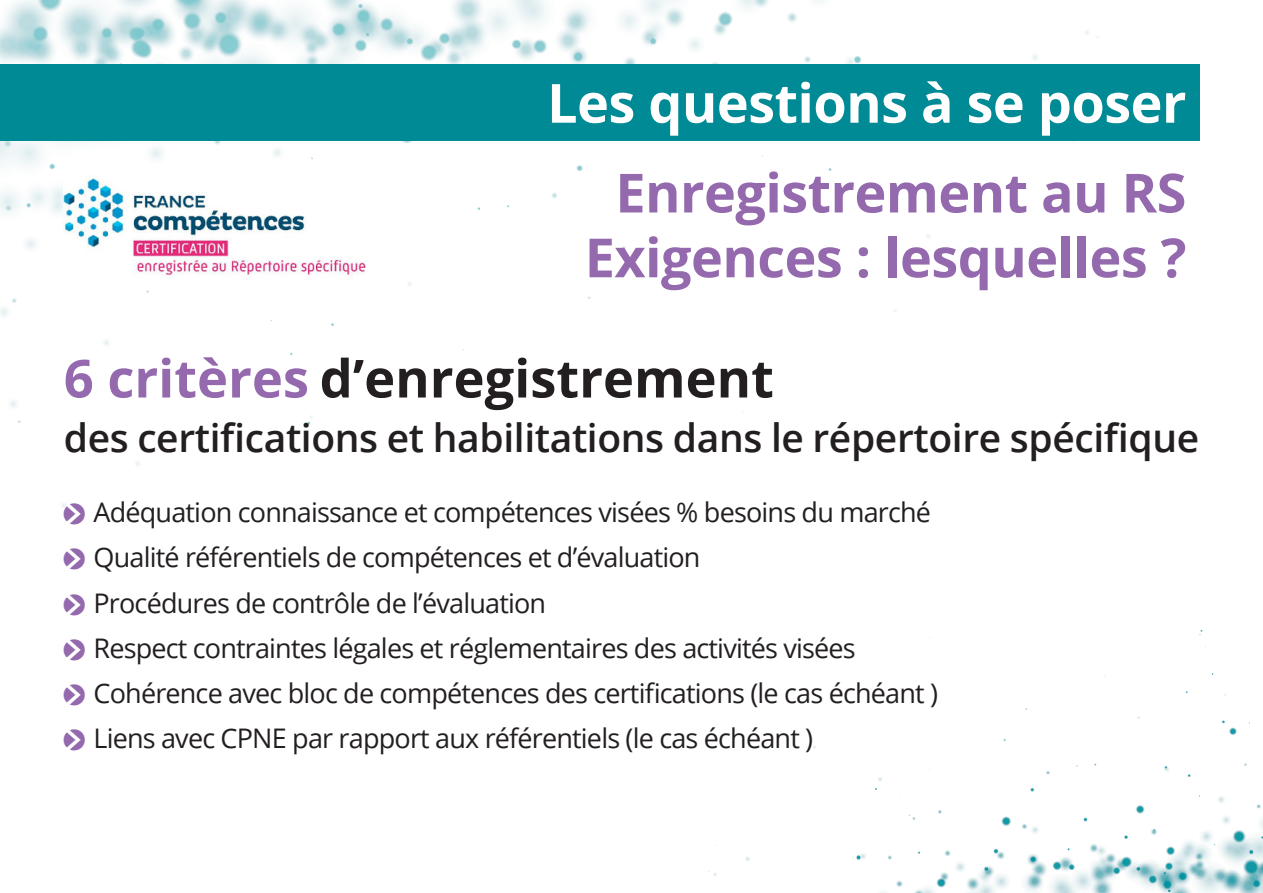
<style>
.page{position:relative;width:1263px;height:893px;background:#fff}
.page>*{position:absolute;margin:0;border:0;box-sizing:border-box;transform-origin:0 0}
.t1{font:700 54px/64.8px "Open Sans";letter-spacing:-.01em;color:#9469ad;text-align:center}
.t2{font:700 54px "Open Sans";letter-spacing:-.01em;color:#fff}
.t3{font:700 52.5px "Open Sans";color:#231f20}
.t4{font:600 39px "Open Sans";letter-spacing:-.01em;color:#231f20}
.t5{font:27px/45.2px "Open Sans";letter-spacing:-.03em;color:#231f20}
.s1{color:#9469ad}
.s2{font-family:"Pointers";color:#9469ad}
</style>
<div class="page">
<img style="left:0;top:0;width:1200px;height:507px">
<img style="left:708px;top:630px;width:555px;height:263px">
<div style="left:0;top:64px;width:1199px;height:76px;background:#008a95"></div>
<div style="left:64px;top:171px;width:312px;height:111px;background:#fff"></div>
<img style="left:64px;top:176px;width:301px;height:101px">
<h1 class="t2" style="left:547px;top:65px;width:641px">Les questions à se poser</h1>
<h1 class="t1" style="left:585px;top:166px;width:603px">Enregistrement au RS<br>Exigences : lesquelles ?</h1>
<h2 class="t3" style="left:64px;top:357px;width:712px"><span class="s1">6 critères</span> d’enregistrement</h2>
<h3 class="t4" style="left:64px;top:411px;width:1137px">des certifications et habilitations dans le répertoire spécifique</h3>
<p class="t5" style="left:64px;top:489px;width:876px"><span class="s2">O</span> Adéquation connaissance et compétences visées % besoins du marché <span class="s2">O</span> Qualité référentiels de compétences et d’évaluation<br><span class="s2">O</span> Procédures de contrôle de l’évaluation<br><span class="s2">O</span> Respect contraintes légales et réglementaires des activités visées<br><span class="s2">O</span> Cohérence avec bloc de compétences des certifications (le cas échéant )<br><span class="s2">O</span> Liens avec CPNE par rapport aux référentiels (le cas échéant )</p>
</div>
